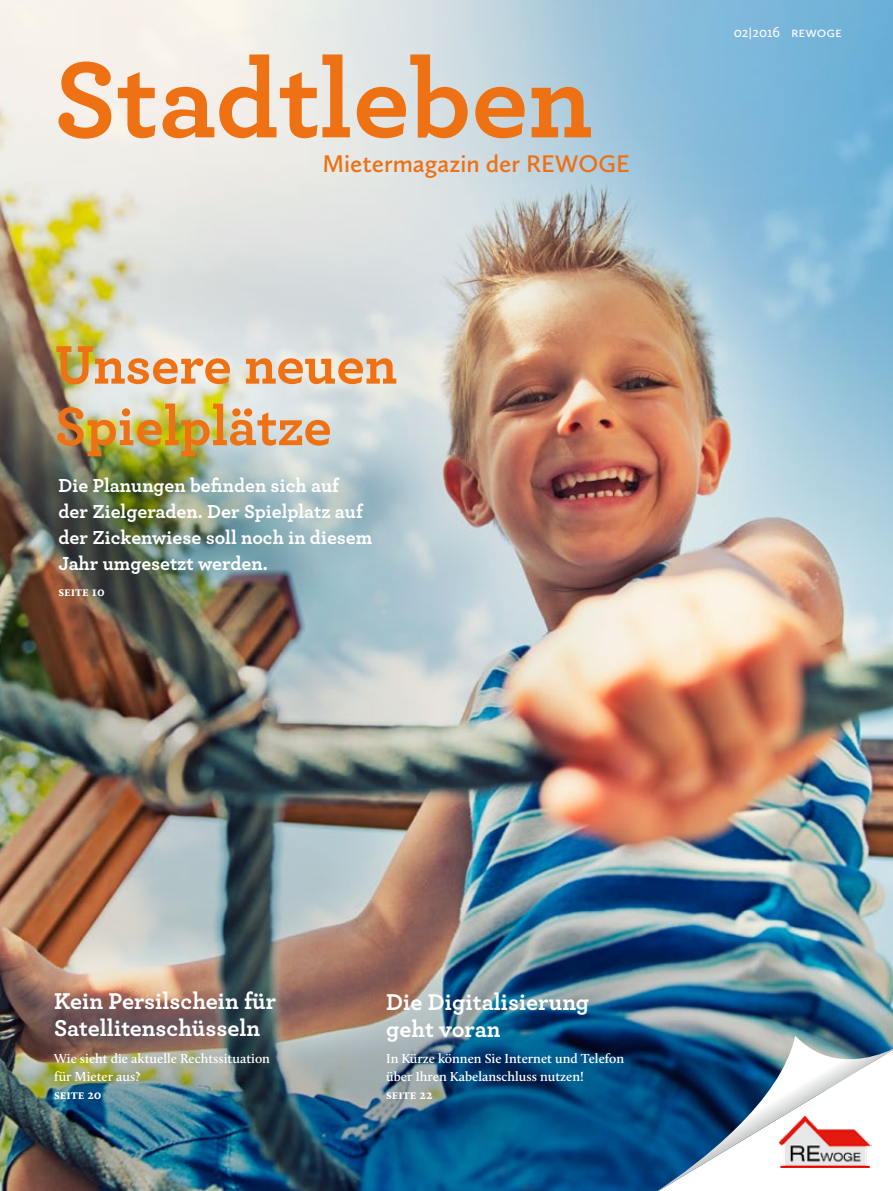
<style>
.page{position:relative;width:893px;height:1191px;background:#fff}
.page>*{position:absolute;margin:0;border:0;box-sizing:border-box;transform-origin:0 0}
.t1{font:700 113.1px "Archer";color:#ee7113}
.t2{font:700 56.85px/61.5px "Archer";letter-spacing:-.005em;color:#ee7113}
.t3{font:600 24.9px "Calluna Sans";color:#ee7113}
.t4{font:700 24px/27px "Archer";color:#fff}
.t5{font:700 19.8px/26px "Archer";color:#fff}
.t6{font:15px "Calluna Sans";color:#fff}
.t7{font:600 13.5px/18px "Calluna";color:#fff}
.t8{font:700 13.5px "Calluna";color:#fff}
</style>
<div class="page">
<img style="left:0;top:0;width:893px;height:1191px">
<svg style="left:657px;top:1035px;width:236px;height:156px"></svg>
<h1 class="t1" style="left:54px;top:10px;width:540px">Stadtleben</h1>
<h3 class="t3" style="left:323px;top:149px;width:308px">Mietermagazin der REWOGE</h3>
<h2 class="t2" style="left:55px;top:330px;width:344px">Unsere neuen<br>Spielplätze</h2>
<h3 class="t5" style="left:58px;top:471px;width:315px">Die Planungen befinden sich auf der Zielgeraden. Der Spielplatz auf der Zickenwiese soll noch in diesem<br>Jahr umgesetzt werden.</h3>
<p class="t8" style="left:58px;top:583px;width:48px">Seite 10</p>
<p class="t6" style="left:734px;top:23px;width:108px">02|2016 RewogE</p>
<h3 class="t4" style="left:54px;top:986px;width:224px">Kein Persilschein für<br>Satellitenschüsseln</h3>
<p class="t7" style="left:54px;top:1049px;width:218px">Wie sieht die aktuelle Rechtssituation für Mieter aus?</p>
<p class="t8" style="left:54px;top:1086px;width:49px">Seite 20</p>
<h3 class="t4" style="left:386px;top:986px;width:205px">Die Digitalisierung geht voran</h3>
<p class="t7" style="left:386px;top:1049px;width:240px">In Kürze können Sie Internet und Telefon über Ihren Kabelanschluss nutzen!</p>
<p class="t8" style="left:386px;top:1086px;width:48px">Seite 22</p>
</div>
